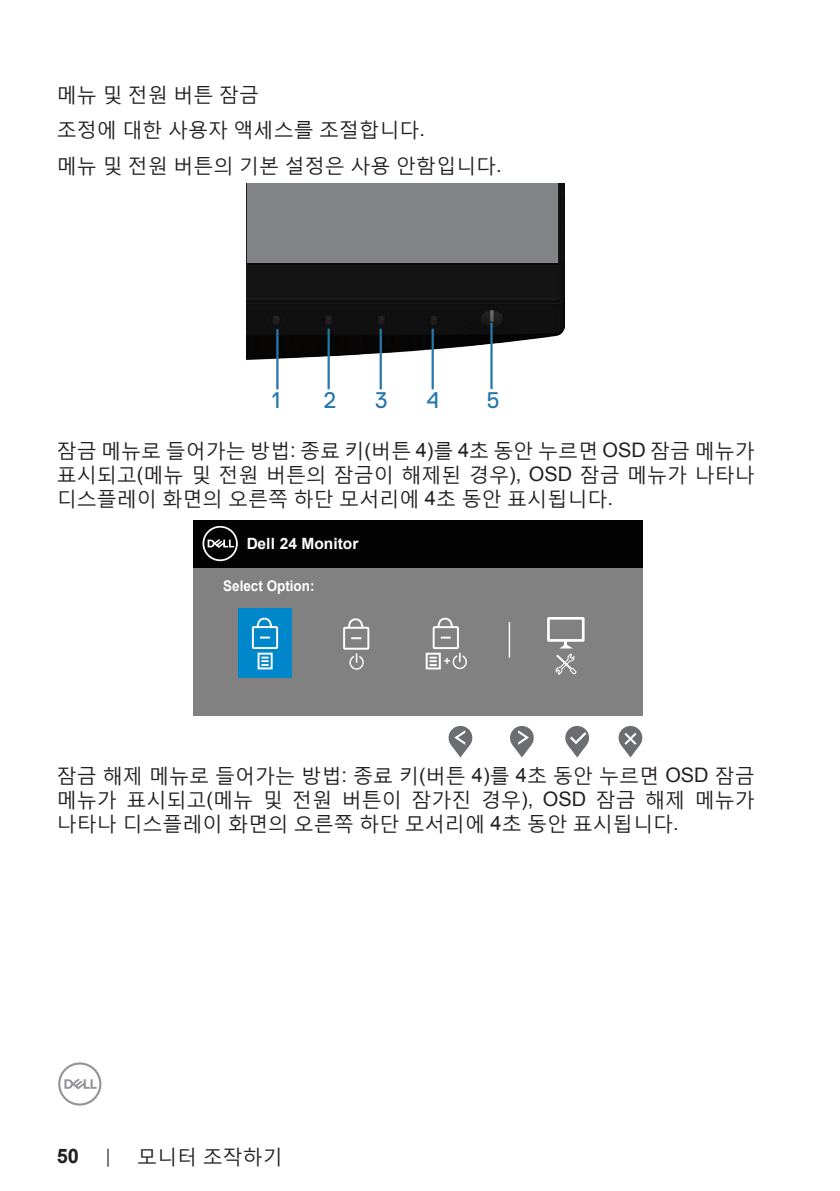
<style>
.page{position:relative;width:840px;height:1191px;background:#fff}
.page>*{position:absolute;margin:0;border:0;box-sizing:border-box;transform-origin:0 0}
.t1{font:22.6px "Dell Replica";color:#2678ac}
.text{font:20px/24px "Malgun Gothic";color:#231f20;text-align:justify}
.Head3{font:20px "Malgun Gothic";color:#231f20}
.t2{font:700 15.6px "Arial";color:#fff}
.t3{font:700 14.6px "Arial";color:#fff;scale:.92 1}
.t4{font:700 11.6px "Arial";color:#fff}
.s1{font-family:"Arial"}
.s2{font-family:"Arial";font-weight:700}
.s3{font-size:18px}
</style>
<div class="page">
<svg style="left:58px;top:1062px;width:43px;height:43px"></svg>
<img style="left:247px;top:183px;width:317px;height:191px">
<div style="left:247px;top:183px;width:310px;height:79px;background:#828487"></div>
<hr style="left:379px;top:329px;width:2px;height:60px;background:#2678ac">
<hr style="left:431px;top:329px;width:2px;height:60px;background:#2678ac">
<hr style="left:327px;top:329px;width:2px;height:60px;background:#2678ac">
<hr style="left:490px;top:323px;width:2px;height:66px;background:#2678ac">
<hr style="left:276px;top:329px;width:2px;height:60px;background:#2678ac">
<div style="left:193px;top:567px;width:449px;height:148px;background:#818181"></div>
<div style="left:193px;top:520px;width:449px;height:47px;background:#030303"></div>
<svg style="left:202px;top:526px;width:36px;height:35px"></svg>
<div style="left:343px;top:627px;width:26px;height:22px;border:2px solid #fff"></div>
<svg style="left:351px;top:637px;width:10px;height:2px"></svg>
<svg style="left:346px;top:618px;width:18px;height:12px"></svg>
<svg style="left:349px;top:653px;width:14px;height:16px"></svg>
<div style="left:432px;top:626px;width:26px;height:23px;border:2px solid #fff"></div>
<svg style="left:440px;top:636px;width:10px;height:2px"></svg>
<svg style="left:436px;top:617px;width:17px;height:12px"></svg>
<div style="left:425px;top:652px;width:15px;height:17px;border:2px solid #fff"></div>
<svg style="left:429px;top:656px;width:7px;height:10px"></svg>
<svg style="left:452px;top:653px;width:14px;height:16px"></svg>
<div style="left:238px;top:608px;width:53px;height:69px;background:#0087cb"></div>
<div style="left:252px;top:626px;width:26px;height:23px;border:2px solid #fff"></div>
<svg style="left:260px;top:636px;width:10px;height:2px"></svg>
<svg style="left:255px;top:617px;width:18px;height:12px"></svg>
<div style="left:257px;top:652px;width:15px;height:17px;border:2px solid #fff"></div>
<svg style="left:261px;top:656px;width:7px;height:10px"></svg>
<hr style="left:508px;top:622px;width:2px;height:35px;background:#fff">
<div style="left:448px;top:726px;width:24px;height:23px;background:#6c6d70;border-radius:50%"></div>
<svg style="left:509px;top:726px;width:24px;height:23px"></svg>
<svg style="left:451px;top:730px;width:18px;height:27px"></svg>
<svg style="left:565px;top:726px;width:23px;height:23px"></svg>
<svg style="left:567px;top:729px;width:21px;height:28px"></svg>
<svg style="left:618px;top:726px;width:24px;height:23px"></svg>
<svg style="left:621px;top:730px;width:18px;height:27px"></svg>
<svg style="left:512px;top:730px;width:18px;height:27px"></svg>
<div style="left:547px;top:617px;width:37px;height:25px;border:3px solid #fff"></div>
<svg style="left:555px;top:641px;width:22px;height:34px"></svg>
<p class="Head3" style="left:57px;top:82px;width:204px">메뉴 및 전원 버튼 잠금</p>
<p class="text" style="left:57px;top:118px;width:369px">조정에 대한 사용자 액세스를 조절합니다<span class="s1">.</span></p>
<p class="text" style="left:57px;top:153px;width:446px">메뉴 및 전원 버튼의 기본 설정은 사용 안함입니다<span class="s1">.</span></p>
<p class="t1" style="left:272px;top:388px;width:10px">1</p>
<p class="t1" style="left:324px;top:387px;width:14px">2</p>
<p class="t1" style="left:375px;top:387px;width:14px">3</p>
<p class="t1" style="left:426px;top:387px;width:14px">4</p>
<p class="t1" style="left:486px;top:388px;width:15px">5</p>
<p class="text" style="left:57px;top:438px;width:699px">잠금 메뉴로 들어가는 방법<span class="s1">:</span> 종료 키<span class="s1">(</span>버튼 <span class="s1">4)</span>를 <span class="s1">4</span>초 동안 누르면 <span class="s1">OSD</span> 잠금 메뉴가 표시되고<span class="s1">(</span>메뉴 및 전원 버튼의 잠금이 해제된 경우<span class="s1">), OSD</span> 잠금 메뉴가 나타나 디스플레이 화면의 오른쪽 하단 모서리에 <span class="s1">4</span>초 동안 표시됩니다<span class="s1">.</span></p>
<p class="t2" style="left:246px;top:532px;width:113px">Dell 24 Monitor</p>
<p class="t3" style="left:223px;top:576px;width:101px">Select Option:</p>
<p class="t4" style="left:443px;top:653px;width:8px">+</p>
<p class="text" style="left:57px;top:763px;width:699px">잠금 해제 메뉴로 들어가는 방법<span class="s1">:</span> 종료 키<span class="s1">(</span>버튼 <span class="s1">4)</span>를 <span class="s1">4</span>초 동안 누르면 <span class="s1">OSD</span> 잠금 메뉴가 표시되고<span class="s1">(</span>메뉴 및 전원 버튼이 잠가진 경우<span class="s1">), OSD</span> 잠금 해제 메뉴가 나타나 디스플레이 화면의 오른쪽 하단 모서리에 <span class="s1">4</span>초 동안 표시됩니다<span class="s1">.</span></p>
<p class="text" style="left:57px;top:1143px;width:227px"><span class="s2">50</span> <span class="s3">│</span> 모니터 조작하기</p>
</div>
